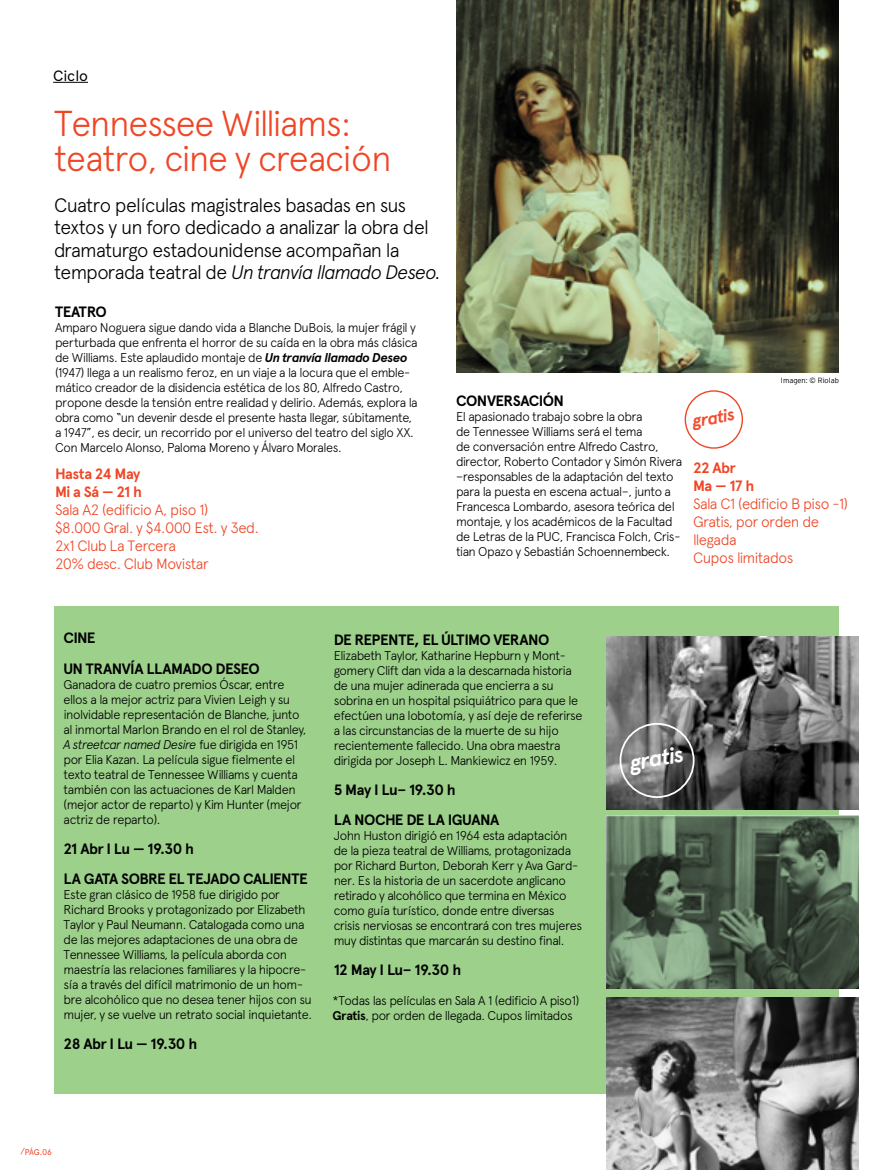
<style>
.page{position:relative;width:893px;height:1170px;background:#fff}
.page>*{position:absolute;margin:0;border:0;box-sizing:border-box;transform-origin:0 0}
.t1{font:300 36px/34.5px "Apercu";letter-spacing:-.04em;color:#ef4625}
.t2{font:italic 700 22.35px "Apercu";color:#fff}
.t3{font:300 19.5px/22.5px "Apercu";letter-spacing:-.04em;color:#000}
.t4{font:italic 700 17.4px "Apercu";color:#f04e30}
.t5{font:700 15px/30px "Apercu";letter-spacing:-.035em;color:#000}
.t6{font:300 15px/18px "Apercu";letter-spacing:-.045em;color:#ef4625}
.t7{font:700 15px/18px "Apercu";letter-spacing:-.035em;color:#ef4625}
.t8{font:15px "Apercu";letter-spacing:-.005em;color:#000}
.t9{font:300 12.75px/15px "Apercu";letter-spacing:-.04em;color:#000}
.t10{font:8.25px "Apercu";color:#ef4625}
.t11{font:300 7.5px "Interstate";color:#000}
.s1{font-style:italic}
.s2{font-weight:700;font-style:italic}
.s3{font-weight:700}
</style>
<div class="page">
<div style="left:54px;top:606px;width:785px;height:487px;background:#9cd08b"></div>
<hr style="left:53px;top:82px;width:35px;height:1px;background:#000">
<img style="left:607px;top:637px;width:252px;height:172px">
<img style="left:607px;top:997px;width:252px;height:172px">
<div style="left:685px;top:390px;width:58px;height:58px;border:1px solid #ef4625;border-radius:50%"></div>
<div style="left:620px;top:723px;width:75px;height:75px;border:2px solid #fff;border-radius:50%"></div>
<svg style="left:607px;top:816px;width:251px;height:172px;background:#516351"></svg>
<svg style="left:456px;top:0;width:383px;height:372px;background:#5a5e44"></svg>
<p class="t8" style="left:53px;top:67px;width:36px">Ciclo</p>
<h1 class="t1" style="left:54px;top:106px;width:339px">Tennessee Williams: teatro, cine y creación</h1>
<h3 class="t3" style="left:54px;top:193px;width:388px">Cuatro películas magistrales basadas en sus textos y un foro dedicado a analizar la obra del dramaturgo estadounidense acompañan la temporada teatral de <span class="s1">Un tranvía llamado Deseo.</span></h3>
<p class="t5" style="left:55px;top:296px;width:53px">TEATRO</p>
<p class="t9" style="left:55px;top:319px;width:364px">Amparo Noguera sigue dando vida a Blanche DuBois, la mujer frágil y perturbada que enfrenta el horror de su caída en la obra más clásica de Williams. Este aplaudido montaje de <span class="s2">Un tranvía llamado Deseo </span>(1947) llega a un realismo feroz, en un viaje a la locura que el emble&shy;mático creador de la disidencia estética de los 80, Alfredo Castro, propone desde la tensión entre realidad y delirio. Además, explora la obra como “un devenir desde el presente hasta llegar, súbitamente, a 1947”, es decir, un recorrido por el universo del teatro del siglo XX.<br>Con Marcelo Alonso, Paloma Moreno y Álvaro Morales.</p>
<p class="t7" style="left:55px;top:464px;width:89px">HASTA 24 MAY<br>MI A SÁ — 21 H</p>
<p class="t6" style="left:55px;top:500px;width:206px">Sala A2 (edificio A, piso 1)<br>$8.000 Gral. y $4.000 Est. y 3ed.<br>2x1 Club La Tercera<br>20% desc. Club Movistar</p>
<p class="t5" style="left:456px;top:386px;width:65px">CONVERSACI</p>
<p class="t5" style="left:543px;top:386px;width:23px">ÓN</p>
<p class="t9" style="left:456px;top:409px;width:228px">El apasionado trabajo sobre la obra<br>de Tennessee Williams será el tema<br>de conversación entre Alfredo Castro, director, Roberto Contador y Simón Rivera –responsables de la adaptación del texto para la puesta en escena actual–, junto a Francesca Lombardo, asesora teórica del montaje, y los académicos de la Facultad de Letras de la PUC, Francisca Folch, Cris&shy;tian Opazo y Sebastián Schoennembeck.</p>
<h3 class="t4" style="left:691px;top:411px;width:44px;rotate:-10deg">gratis</h3>
<p class="t11" style="left:781px;top:376px;width:60px">I magen: © Riolab</p>
<p class="t7" style="left:693px;top:459px;width:63px">22 ABR<br>MA — 17 H</p>
<p class="t6" style="left:693px;top:494px;width:156px">Sala C1 (edificio B piso -1)<br>Gratis, por orden de llegada<br>Cupos limitados</p>
<p class="t5" style="left:64px;top:623px;width:110px">CINE<br>UN TRANVÍA LLAMAD</p>
<p class="t5" style="left:201px;top:653px;width:60px">O DESEO</p>
<p class="t9" style="left:64px;top:676px;width:244px">Ganadora de cuatro premios Óscar, entre ellos a la mejor actriz para Vivien Leigh y su inolvidable representación de Blanche, junto al inmortal Marlon Brando en el rol de Stanley, <span class="s1">A streetcar named Desire</span> fue dirigida en 1951 por Elia Kazan. La película sigue fielmente el texto teatral de Tennessee Williams y cuenta también con las actuaciones de Karl Malden (mejor actor de reparto) y Kim Hunter (mejor actriz de reparto).</p>
<p class="t5" style="left:64px;top:833px;width:132px">21 ABR I LU — 19.30 H<br>LA GATA</p>
<p class="t5" style="left:121px;top:863px;width:76px">SOBRE EL TEJAD</p>
<p class="t5" style="left:229px;top:863px;width:72px">O CALIENTE</p>
<p class="t9" style="left:64px;top:886px;width:250px">Este gran clásico de 1958 fue dirigido por Richard Brooks y protagonizado por Elizabeth Taylor y Paul Neumann. Catalogada como una de las mejores adaptaciones de una obra de Tennessee Williams, la película aborda con maestría las relaciones familiares y la hipocre&shy;sía a través del difícil matrimonio de un hom&shy;bre alcohólico que no desea tener hijos con su mujer, y se vuelve un retrato social inquietante.</p>
<p class="t5" style="left:64px;top:1028px;width:135px">28 ABR I LU — 19.30 H</p>
<p class="t5" style="left:334px;top:624px;width:217px">DE REPENTE, EL ÚLTIMO VERANO</p>
<p class="t9" style="left:334px;top:648px;width:250px">Elizabeth Taylor, Katharine Hepburn y Mont&shy;gomery Clift dan vida a la descarnada historia de una mujer adinerada que encierra a su sobrina en un hospital psiquiátrico para que le efectúen una lobotomía, y así deje de referirse a las circunstancias de la muerte de su hijo recientemente fallecido. Una obra maestra dirigida por Joseph L. Mankiewicz en 1959.</p>
<p class="t5" style="left:334px;top:774px;width:123px">5 MAY I LU– 19.30 H<br>LA NOCHE</p>
<p class="t5" style="left:406px;top:804px;width:51px">DE LA IGUA</p>
<p class="t5" style="left:480px;top:804px;width:19px">NA</p>
<p class="t9" style="left:334px;top:828px;width:250px">John Huston dirigió en 1964 esta adaptación de la pieza teatral de Williams, protagonizada por Richard Burton, Deborah Kerr y Ava Gard&shy;ner. Es la historia de un sacerdote anglicano retirado y alcohólico que termina en México como guía turístico, donde entre diversas crisis nerviosas se encontrará con tres mujeres muy distintas que marcarán su destino final.</p>
<p class="t5" style="left:334px;top:954px;width:129px">12 MAY I LU– 19.30 H</p>
<p class="t9" style="left:332px;top:992px;width:248px">*Todas las películas en Sala A 1 (edificio A piso1)<br><span class="s3">GRATIS</span>, por orden de llegada. Cupos limitados</p>
<p class="t10" style="left:20px;top:1146px;width:33px">/PÁG.06</p>
<h2 class="t2" style="left:627px;top:749px;width:56px;rotate:-10deg">gratis</h2>
</div>
